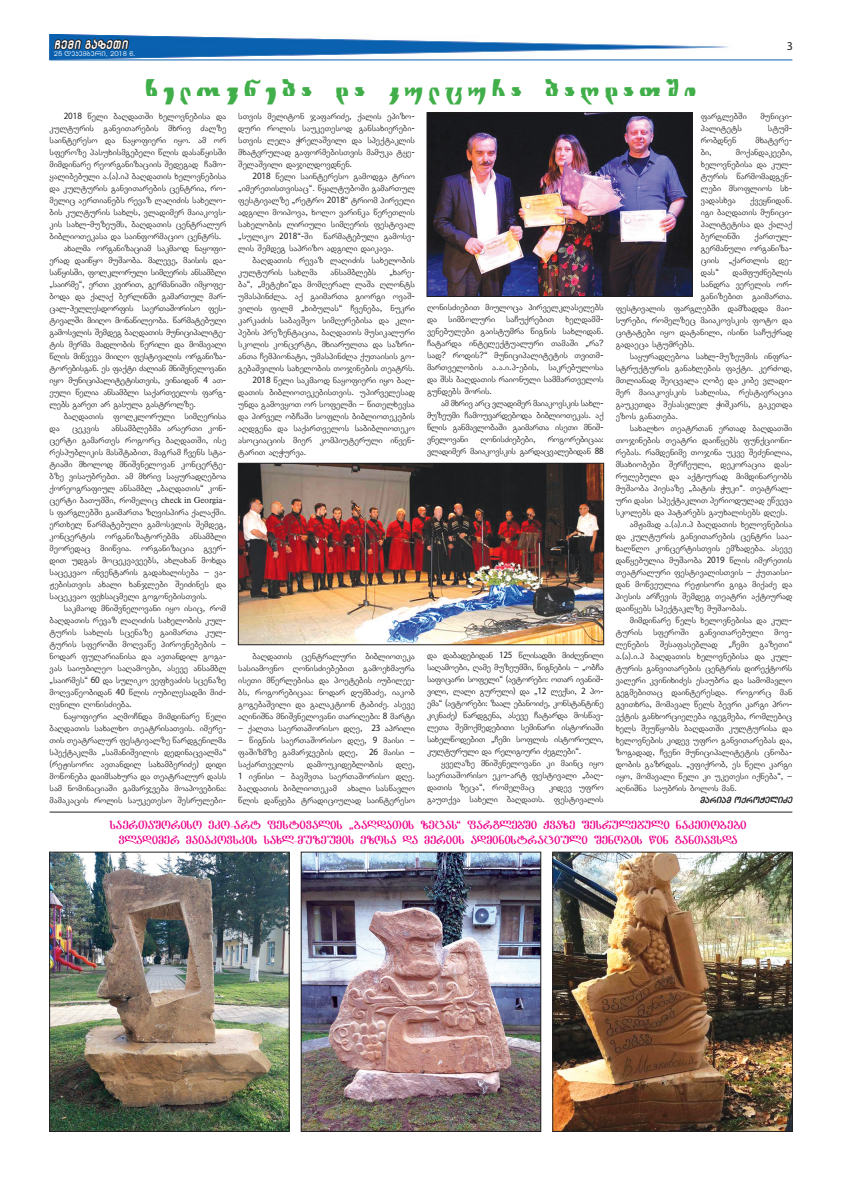
<style>
.page{position:relative;width:842px;height:1191px;background:#fff}
.page>*{position:absolute;margin:0;border:0;box-sizing:border-box;transform-origin:0 0}
.t1{font:27px "Geo Zghapari Nusx ASTER";letter-spacing:.19em;color:#40ae49}
.t2{font:14.3px "Giga Msxvili Mtav";letter-spacing:.11em;color:#fff;scale:.63 1}
.t3{font:700 12px "Geo Gs Galaktioni Mtav";letter-spacing:-.01em;color:#ed028c}
.t4{font:12px "Myriad Pro";color:#231f20}
.t5{font:9px/12px "A Kolkhety N";letter-spacing:-.01em;color:#231f20;text-align:justify}
.t6{font:9px/12px "A Kolkhety N";letter-spacing:-.03em;color:#231f20;text-align:right}
.t7{font:italic 700 9px "A Kolkhety M";letter-spacing:-.01em;color:#231f20}
.t8{font:6.8px "Avant Garde Mtavruli";color:#fff;scale:1.12 1}
.s1{font-family:"Timeless TCY Ligh"}
</style>
<div class="page">
<img style="left:50px;top:35px;width:685px;height:25px">
<hr style="left:50px;top:60px;width:742px;height:1px;background:#0a61af">
<svg style="left:53px;top:34px;width:78px;height:27px;background:#21578a"></svg>
<hr style="left:50px;top:811px;width:742px;height:1px;background:#231f20">
<img style="left:429px;top:115px;width:261px;height:180px">
<div style="left:427px;top:113px;width:265px;height:184px;border:1px solid #231f20"></div>
<img style="left:240px;top:465px;width:362px;height:178px">
<div style="left:238px;top:463px;width:366px;height:182px;border:1px solid #231f20"></div>
<img style="left:51px;top:854px;width:236px;height:275px">
<div style="left:49px;top:852px;width:240px;height:279px;border:1px solid #231f20"></div>
<img style="left:303px;top:854px;width:236px;height:275px">
<div style="left:301px;top:852px;width:240px;height:279px;border:1px solid #231f20"></div>
<img style="left:555px;top:854px;width:235px;height:275px">
<div style="left:553px;top:852px;width:239px;height:279px;border:1px solid #231f20"></div>
<h2 class="t2" style="left:55px;top:37px;width:118px">CEMI GAZETI</h2>
<h3 class="t4" style="left:787px;top:39px;width:8px">3</h3>
<p class="t8" style="left:54px;top:50px;width:75px">25 DEKEMBERI, 2018 W.</p>
<p class="t1" style="left:146px;top:79px;width:552px">XELOVNEBA DA KULTURA BARDATSI</p>
<p class="t5" style="left:238px;top:111px;width:178px">STVIS MELITON JAFARIZE, QALIS EPIZO-DURI ROLIS SAUKETESOD GANSAXIEREBI-STVIS LELA WRELASVILI DA SPEQTAKLIS MXATVRULAD GAFORMEBISTVIS MAMUKA TYE-SELASVILI DAJILDOVDNEN.</p>
<p class="t5" style="left:238px;top:171px;width:178px;text-indent:14px">2018 WELI SAINTERESO GAMODGA TRIO „IMERETISTVISAC“. WYALTUBOSI GAMARTUL FESTIVALZE „RETRO 2018“ TRIOM PIRVELI ADGILI MOIPOVA, XOLO VARINKA WERETLIS SAXELOBIS LIRIULI SIMRERIS FESTIVAL „SULIKO 2018“-SI WARMATEBULI GAMOSV-LIS SEMDEG SAPRIZO ADGILI DAIKAVA.</p>
<p class="t5" style="left:238px;top:255px;width:178px;text-indent:14px">BARDATIS REVAZ LARIZIS SAXELOBIS<br>KULTURIS SAXLMA</p>
<p class="t5" style="left:50px;top:111px;width:178px;text-indent:14px">2018 WELI BARDATSI XELOVNEBISA DA KULTURIS GANVITAREBIS MXRIV ZALZE SAINTERESO DA NAYOFIERI IYO. AM OR SFEROZE PASUXISMGEBELI WLIS DASAWYISSI MIMDINARE REORGANIZACIIS SEDEGAD CAMO-YALIBEBULI A.(A).IP BARDATIS XELOVNEBISA DA KULTURIS GANVITAREBIS CENTRIA, RO-MELIC AERTIANEBS REVAZ LARIZIS SAXELO-BIS KULTURIS SAXLS, VLADIMER MAIAKOVS-KIS SAXL-MUZEUMS, BARDATIS CENTRALUR BIBLIOTEKASA DA SAINFORMACIO CENTRS.</p>
<p class="t5" style="left:50px;top:243px;width:178px;text-indent:14px">AXALMA ORGANIZACIAM SAKMAOD NAYOFI-ERAD DAIWYO MUSAOBA. MALEVE, MAISIS DA-SAWYISSI, FOLKLORULI SIMRERIS ANSAMBLI „SAIRME“, ERTI KVIRIT, GERMANIASI IMYOFE-BODA DA QALAQ BERLINSI GAMARTUL MAR-CAL-HELLESDORFIS SAERTASORISO FES-TIVALSI MIIRO MONAWILEOBA. WARMATEBULI GAMOSVLIS SEMDEG BARDATIS MUNICIPALITE-TIS MERMA MADLOBIS WERILI DA MOMAVALI WLIS MIWVEVA MIIRO FESTIVALIS ORGANIZA-TOREBISGAN. ES FAQTI ZALIAN MNISVNELOVANI IYO MUNICIPALITETISTVIS, VINAIDAN 4 AT-EULI WELIA ANSAMBLI SAQARTVELOS FARG-LEBS GARET AR GASULA GASTROLZE.</p>
<p class="t5" style="left:64px;top:411px;width:164px">BARDATIS FOLKLORULI SIMRERISA</p>
<p class="t5" style="left:50px;top:423px;width:12px">DA</p>
<p class="t5" style="left:72px;top:423px;width:29px">CEKVIS</p>
<p class="t5" style="left:701px;top:111px;width:47px">FARGLEBSI</p>
<p class="t5" style="left:760px;top:111px;width:34px">MUNICI-</p>
<p class="t5" style="left:701px;top:123px;width:43px">PALITETS</p>
<p class="t5" style="left:768px;top:123px;width:26px">STUM-</p>
<p class="t5" style="left:701px;top:135px;width:37px">ROBDNEN</p>
<p class="t5" style="left:755px;top:135px;width:38px">MXATVRE-</p>
<p class="t5" style="left:701px;top:147px;width:13px">BI,</p>
<p class="t5" style="left:701px;top:147px;width:93px;text-indent:35px">MOQANDAKEEBI, XELOVNEBISA DA KUL-TURIS WARMOMADGEN-LEBI MSOFLIOS SX-VADASXVA</p>
<p class="t5" style="left:701px;top:195px;width:93px;text-indent:49px">QVEYNIDAN.<br>IGI BARDATIS MUNICI-PALITETISA DA QALAQ BERLINSI</p>
<p class="t5" style="left:701px;top:231px;width:93px;text-indent:54px">QARTUL-GERMANULI ORGANIZA-CIIS „QARTLIS DE-DAS“</p>
<p class="t5" style="left:238px;top:267px;width:178px;text-indent:151px">„XARE-BA“, „METEXI“DA MOMRERAL LASA RLONTS UMASPINZLA. AQ GAIMARTA GIORGI OVAS-VILIS FILM „XIBULAS“ CVENEBA, NUKRI KARKAZIS SABAVSVO SIMREREBISA DA KLI-PEBIS PREZENTACIA, BARDATIS MUSIKALURI SKOLIS KONCERTI, MXIARULTA DA SAZRI-ANTA CEMPIONATI, UMASPINZLA QUTAISIS GO-GEBASVILIS SAXELOBIS TOJINEBIS TEATRS.</p>
<p class="t5" style="left:238px;top:375px;width:178px;text-indent:14px">2018 WELI SAKMAOD NAYOFIERI IYO BAR-DATIS BIBLIOTEKEBISTVIS. UPIRVELESAD UNDA GAMOVYOT OR SOFELSI _ WITELXEVSA DA PIRVEL OBCASI SOFLIS BIBLIOTEKEBIS ARDGENA DA SAQARTVELOS SABIBLIOTEKO ASOCIACIIS MIER KOMPIUTERULI INVEN-TARIT ARWURVA.</p>
<p class="t5" style="left:331px;top:267px;width:47px">ANSAMBLEBS</p>
<p class="t5" style="left:732px;top:267px;width:61px">DAMFUZNEBLIS</p>
<p class="t5" style="left:701px;top:279px;width:93px">SANDRA VERELIS OR-</p>
<p class="t5" style="left:701px;top:291px;width:93px">GANIZEBIT GAIMARTA.</p>
<p class="t5" style="left:616px;top:303px;width:178px">FESTIVALIS FARGLEBSI DAMZADDA MAI-</p>
<p class="t5" style="left:616px;top:315px;width:178px">SUREBI, ROMELZEC MAIAKOVSKIS FOTO DA</p>
<p class="t5" style="left:616px;top:327px;width:178px">CITATEBI IYO DATANILI, ISINI SACUQRAD</p>
<p class="t5" style="left:616px;top:339px;width:80px">GADAECA STUMREBS.</p>
<p class="t5" style="left:616px;top:351px;width:178px;text-indent:14px">SAYURADREBOA SAXL-MUZEUMIS INFRA-STRUQTURIS GANAXLEBIS FAQTI. KERZOD, MTLIANAD SEICVALA ROBE DA KIBE VLADI-MER MAIAKOVSKIS SAXLISA, RESTAVRACIA GAUKETDA SESASVLEL WISKARS, GAKETDA EZOS GANATEBA.</p>
<p class="t5" style="left:616px;top:423px;width:178px;text-indent:14px">SAXALXO TEATRTAN ERTAD BARDATSI TOJINEBIS TEATRI DAIWYEBS FUNQCIONI-REBAS. RAMDENIME TOJINA UKVE SEZENILIA, MSAXIOBEBI SERCEULI, DEKORACIA DAS-RULEBULI DA AQTIURAD MIMDINAREOBS MUSAOBA PIESAZE „BATIS WUKI“. TEATRAL-URI DASI SPEQTAKLIT PERIODULAD EWVEVA SKOLEBS DA PATAREBS GAUXALISEBS DRES.</p>
<p class="t5" style="left:616px;top:519px;width:178px;text-indent:14px">AMJAMAD A.(A).I.P BARDATIS XELOVNEBISA DA KULTURIS GANVITAREBIS CENTRI SAA-XALWLO KONCERTISTVIS EMZADEBA. ASEVE DAWYEBULIA MUSAOBA 2019 WLIS IMERETIS TEATRALURI FESTIVALISTVIS _ QUTAISI-DAN MOWVEULIA REJISORI GIGA MIQAZE DA PIESIS ARCEVIS SEMDEG TEATRI AQTIURAD DAIWYEBS SPEQTAKLZE MUSAOBAS.</p>
<p class="t5" style="left:616px;top:615px;width:178px;text-indent:14px">MIMDINARE WELS XELOVNEBISA DA KUL-TURIS SFEROSI GANVITAREBULI MOV-LENEBIS SESAFASEBLAD „CEMI GAZETI“ A.(A).I.P BARDATIS XELOVNEBISA DA KUL-TURIS GANVITAREBIS CENTRIS DIREQTORS VALERI KVINIXIZES ESAUBRA DA SAMOMAVLO GEGMEBITAC DAINTERESDA. ROGORC MAN GVITXRA, MOMAVAL WELS BEVRI KARGI PRO-EQTIS GANXORCIELEBA IGEGMEBA, ROMLEBIC XELS SEUWYOBS BARDATSI KULTURISA DA XELOVNEBIS KIDEV UFRO GANVITAREBAS DA, ZOGADAD, CVENI MUNICIPALITETIS CNOBA-DOBIS GAZRDAS. „VFIQROB, ES WELI KARGI IYO, MOMAVALI WELI KI UKETESI IQNEBA“, _ ARNISNA SAUBRIS BOLOS MAN.</p>
<p class="t7" style="left:700px;top:796px;width:94px">MARIAM OQROWELIZE</p>
<p class="t5" style="left:427px;top:301px;width:178px">RONISZIEBIT MIULOCA PIRVELKLASELEBS DA SIMBOLURI SACUQREBIT XELDAMS-VENEBULEBI GAISTUMRA WIGNIS SAXLIDAN.<br>CATARDA INTELEQTUALURI TAMASI „RA?<br>SAD? RODIS?“ MUNICIPALITETIS TVITM-MARTVELOBIS A.A.I.P-EBIS, SAKREBULOSA DA SSS BARDATIS RAIONULI SAMMARTVELOS GUNDEBS SORIS.</p>
<p class="t5" style="left:427px;top:397px;width:178px;text-indent:14px">AM MXRIV ARC VLADIMER MAIAKOVSKIS SAXL-MUZEUMI CAMOUVARDEBODA BIBLIOTEKAS. AQ WLIS GANMAVLOBASI GAIMARTA ISETI MNIS-VNELOVANI</p>
<p class="t5" style="left:50px;top:423px;width:178px;text-indent:62px">ANSAMBLEBMA ARAERTI KON-CERTI GAMARTES ROGORC BARDATSI, ISE RESPUBLIKIS MASSTABIT, MAGRAM CVENS STA-TIASI MXOLOD MNISVNELOVAN KONCERTE-BZE VISAUBREBT. AM MXRIV SAYURADREBOA QOREOGRAFIUL ANSAMBL „BARDATIS“ KON-CERTI BATUMSI, ROMELIC <span class="s1">check in Georgia</span>-S FARGLEBSI GAIMARTA ZRVISPIRA QALAQSI.<br>ERTXEL WARMATEBULI GAMOSVLIS SEMDEG, KONCERTIS ORGANIZATOREBMA ANSAMBLI MEOREDAC MIIWVIA. ORGANIZACIA GVER-DIT UDGAS MOCEKVAVEEBS, AXLAXAN MOXDA SACEKVAO INVENTARIS GADAXALISEBA _ VA-JEBISTVIS AXALI XANJLEBI SEIZINES DA SACEKVAO FEXSACMELI GOGONEBISTVIS.</p>
<p class="t5" style="left:50px;top:603px;width:178px;text-indent:14px">SAKMAOD MNISVNELOVANI IYO ISIC, ROM BARDATIS REVAZ LARIZIS SAXELOBIS KUL-TURIS SAXLIS SCENAZE GAIMARTA KUL-TURIS SFEROSI MORVAWE PIROVNEBEBIS _ NODAR FULARIANISA DA AVTANDIL GOGA-VAS SAIUBILEO SARAMOEBI, ASEVE ANSAMBL „SAIRMES“ 60 DA SULIKO VEFXVAZIS SCENAZE MORVAWEOBIDAN 40 WLIS IUBILESADMI MIZ-RVNILI RONISZIEBA.</p>
<p class="t5" style="left:50px;top:711px;width:178px;text-indent:14px">NAYOFIERI ARMOCNDA MIMDINARE WELI BARDATIS SAXALXO TEATRISATVIS. IMERE-TIS TEATRALUR FESTIVALZE WARDGENILMA SPEQTAKLMA „SAMANISVILIS DEDINACVALMA“ (REJISORI: AVTANDIL SAXAMBERIZE) DIDI MOWONEBA DAIMSAXURA DA TEATRALUR DASS SAM NOMINACIASI GAMARJVEBA MOAPOVEBINA:<br>MAMAKACIS ROLIS SAUKETESO SESRULEBI-</p>
<p class="t6" style="left:427px;top:433px;width:178px">ROGOREBICAA:<br>VLADIMER MAIAKOVSKIS GARDACVALEBIDAN 88</p>
<p class="t6" style="left:480px;top:433px;width:57px">RONISZIEBEBI,</p>
<p class="t5" style="left:427px;top:649px;width:178px">DA DABADEBIDAN 125 WLISADMI MIZRVNILI SARAMOEBI, RAME MUZEUMSI, WIGNEBIS _ „OBCA SAFICARI SOFELI“ (AVTOREBI: OTAR IVANIS-VILI, LALI GURULI) DA „12 LEQSI, 2 PO-EMA“ (AVTOREBI: ZAAL EBANOIZE, KONSTANTINE KIKNAZE) WARDGENA, ASEVE CATARDA MOSWAV-LETA SEMOQMEDEBITI SEMINARI ISTORIASI SAXELWODEBIT „CEMI SOFLIS ISTORIULI, KULTURULI DA RELIGIURI ZEGLEBI“.</p>
<p class="t5" style="left:427px;top:757px;width:178px;text-indent:14px">YVELAZE MNISVNELOVANI KI MAINC IYO SAERTASORISO EKO-ART FESTIVALI „BAR-DATIS ZECA“, ROMELMAC</p>
<p class="t5" style="left:238px;top:651px;width:178px;text-indent:14px">BARDATIS CENTRALURI BIBLIOTEKA SASIAMOVNO RONISZIEBEBIT GAMOEXMAURA ISETI MWERLEBISA DA POETEBIS IUBILEE-BS, ROGOREBICAA: NODAR DUMBAZE, IAKOB GOGEBASVILI DA GALAKTION TABIZE. ASEVE ARINISNA MNISVNELOVANI TARIREBI: 8 MARTI _ QALTA SAERTASORISO DRE, 23 APRILI _ WIGNIS SAERTASORISO DRE, 9 MAISI _ FASIZMZE GAMARJVEBIS DRE, 26 MAISI _ SAQARTVELOS</p>
<p class="t5" style="left:307px;top:759px;width:78px">DAMOUKIDEBLOBIS</p>
<p class="t5" style="left:238px;top:759px;width:178px;text-indent:157px">DRE, 1 IVNISI _ BAVSVTA SAERTASORISO DRE.<br>BARDATIS BIBLIOTEKAM AXALI SASWAVLO WLIS DAWYEBA TRADICIULAD SAINTERESO</p>
<p class="t3" style="left:109px;top:819px;width:639px">SAERTASORISO EKO-ART FESTIVALIS `BARDATIS ZECAS~ FARGLEBSI QVAZE SESRULEBULI NAKETOBEBI</p>
<p class="t3" style="left:118px;top:834px;width:621px">VLADIMER MAIAKOVSKIS SAXL-MUZEUMIS EZOSA DA MERIIS ADMINISTRACIULI SENOBIS WIN GANTAVSDA</p>
<p class="t5" style="left:427px;top:781px;width:178px;text-align:right">KIDEV UFRO<br>GAUTQVA SAXELI BARDATS. FESTIVALIS</p>
</div>
